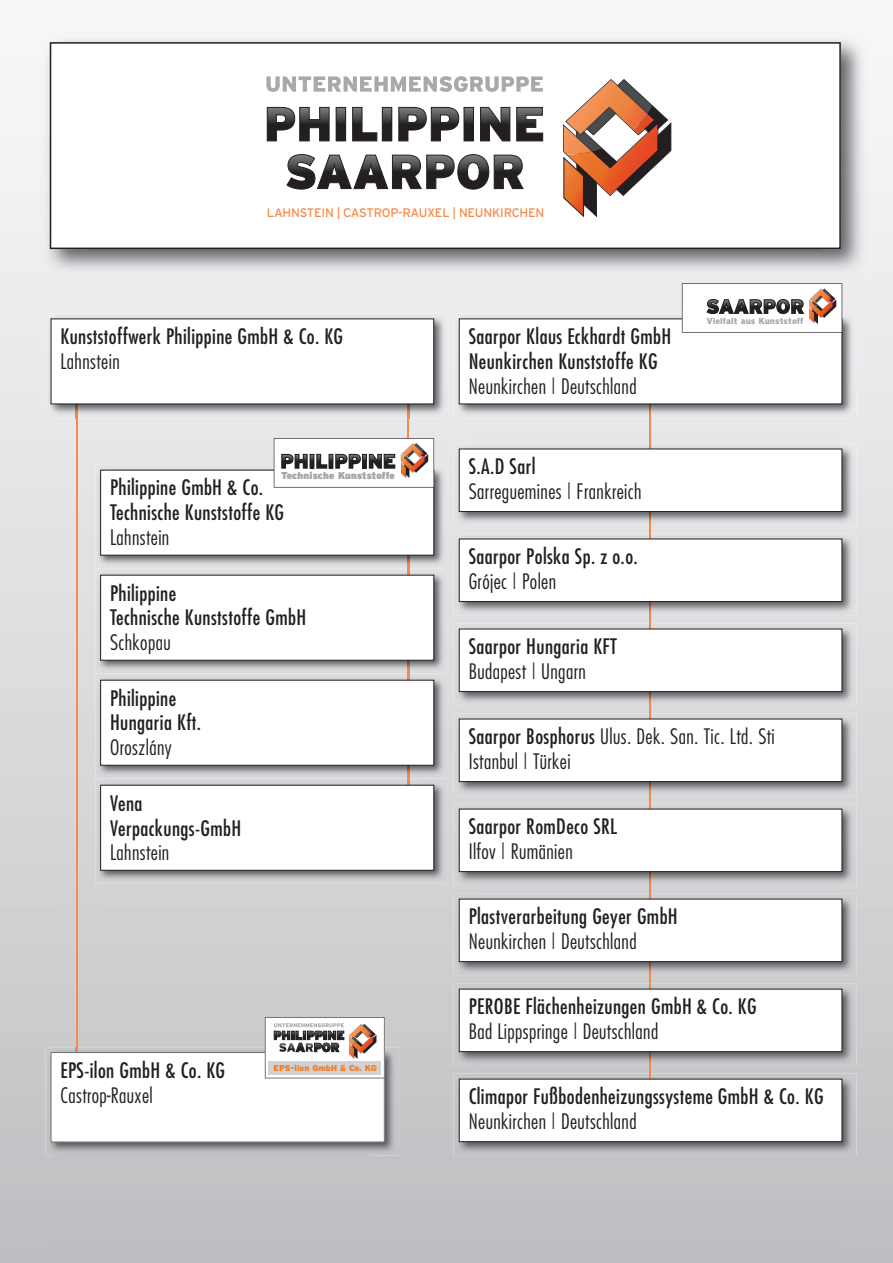
<style>
.page{position:relative;width:893px;height:1263px;background:#fff}
.page>*{position:absolute;margin:0;border:0;box-sizing:border-box;transform-origin:0 0}
.t1{font:condensed 20.85px/24.9px "Futura";letter-spacing:.02em;color:#231f20}
.t2{font:300 condensed 20.85px/24.9px "Futura";letter-spacing:.02em;color:#231f20}
.t3{font:12.3px "Interstate Plus";letter-spacing:-.02em;color:#f68a4b}
.t4{font:900 9.75px "Interstate Plus";letter-spacing:.015em;color:#a8a9ad}
.t5{font:900 8.7px "Interstate Plus";letter-spacing:.005em;color:#a8a9ad}
.t6{font:900 8.55px "Interstate Plus";color:#f47921}
.s1{font-weight:400}
</style>
<div class="page">
<img style="left:841px;top:76px;width:52px;height:1187px">
<img style="left:421px;top:315px;width:51px;height:948px">
<div style="left:52px;top:418px;width:369px;height:55px;background:#e6e7e9"></div>
<img style="left:52px;top:473px;width:52px;height:544px">
<img style="left:104px;top:568px;width:317px;height:2px">
<img style="left:104px;top:673px;width:317px;height:2px">
<img style="left:38px;top:80px;width:51px;height:200px">
<img style="left:820px;top:80px;width:52px;height:200px">
<img style="left:89px;top:249px;width:731px;height:31px">
<svg style="left:50px;top:42px;width:791px;height:207px"></svg>
<hr style="left:649px;top:369px;width:2px;height:750px;background:#f68a4b">
<hr style="left:76px;top:369px;width:1px;height:696px;background:#f68a4b">
<hr style="left:408px;top:369px;width:1px;height:471px;background:#f68a4b">
<img style="left:45px;top:313px;width:403px;height:105px">
<img style="left:76px;top:404px;width:1px;height:14px">
<img style="left:408px;top:404px;width:1px;height:14px">
<div style="left:51px;top:319px;width:383px;height:85px;background:#fff"></div>
<img style="left:454px;top:313px;width:402px;height:105px">
<img style="left:649px;top:404px;width:2px;height:14px">
<div style="left:459px;top:319px;width:383px;height:85px;background:#fff"></div>
<svg style="left:682px;top:283px;width:160px;height:50px"></svg>
<img style="left:95px;top:465px;width:352px;height:103px">
<img style="left:408px;top:555px;width:1px;height:13px">
<div style="left:100px;top:470px;width:334px;height:85px;background:#fff"></div>
<svg style="left:274px;top:438px;width:160px;height:50px"></svg>
<img style="left:95px;top:570px;width:352px;height:103px">
<img style="left:408px;top:570px;width:1px;height:103px">
<div style="left:100px;top:575px;width:334px;height:85px;background:#fff"></div>
<img style="left:95px;top:675px;width:352px;height:209px">
<img style="left:408px;top:675px;width:1px;height:110px">
<div style="left:100px;top:680px;width:334px;height:85px;background:#fff"></div>
<div style="left:100px;top:785px;width:334px;height:85px;background:#fff;border:1px solid #231f20"></div>
<img style="left:454px;top:443px;width:402px;height:83px">
<img style="left:649px;top:443px;width:2px;height:83px">
<div style="left:459px;top:449px;width:383px;height:63px;background:#fff;border:1px solid #231f20"></div>
<img style="left:454px;top:533px;width:402px;height:83px">
<img style="left:649px;top:533px;width:2px;height:83px">
<div style="left:459px;top:539px;width:383px;height:63px;background:#fff;border:1px solid #231f20"></div>
<img style="left:454px;top:623px;width:402px;height:83px">
<img style="left:649px;top:623px;width:2px;height:83px">
<div style="left:459px;top:629px;width:383px;height:63px;background:#fff;border:1px solid #231f20"></div>
<img style="left:454px;top:713px;width:402px;height:83px">
<img style="left:649px;top:713px;width:2px;height:83px">
<div style="left:459px;top:719px;width:383px;height:63px;background:#fff;border:1px solid #231f20"></div>
<img style="left:454px;top:803px;width:402px;height:83px">
<img style="left:649px;top:803px;width:2px;height:83px">
<div style="left:459px;top:809px;width:383px;height:63px;background:#fff;border:1px solid #231f20"></div>
<img style="left:454px;top:893px;width:402px;height:83px">
<img style="left:649px;top:893px;width:2px;height:83px">
<div style="left:459px;top:899px;width:383px;height:63px;background:#fff;border:1px solid #231f20"></div>
<img style="left:454px;top:983px;width:402px;height:83px">
<img style="left:649px;top:983px;width:2px;height:83px">
<div style="left:459px;top:989px;width:383px;height:63px;background:#fff;border:1px solid #231f20"></div>
<img style="left:454px;top:1073px;width:402px;height:83px">
<img style="left:649px;top:1073px;width:2px;height:6px">
<div style="left:459px;top:1079px;width:383px;height:63px;background:#fff;border:1px solid #231f20"></div>
<svg style="left:267px;top:107px;width:63px;height:34px"></svg>
<img style="left:338px;top:109px;width:6px;height:30px">
<div style="left:336px;top:107px;width:10px;height:34px;border:1px solid #231f20"></div>
<svg style="left:352px;top:107px;width:25px;height:34px"></svg>
<img style="left:384px;top:109px;width:6px;height:30px">
<div style="left:382px;top:107px;width:10px;height:34px;border:1px solid #231f20"></div>
<svg style="left:398px;top:107px;width:61px;height:34px"></svg>
<img style="left:466px;top:109px;width:6px;height:30px">
<div style="left:464px;top:107px;width:10px;height:34px;border:1px solid #231f20"></div>
<svg style="left:480px;top:107px;width:30px;height:35px"></svg>
<svg style="left:516px;top:107px;width:27px;height:34px"></svg>
<svg style="left:286px;top:154px;width:238px;height:36px"></svg>
<svg style="left:266px;top:76px;width:277px;height:16px"></svg>
<svg style="left:563px;top:79px;width:108px;height:139px"></svg>
<img style="left:46px;top:1047px;width:352px;height:109px">
<svg style="left:51px;top:1017px;width:334px;height:125px"></svg>
<p class="t3" style="left:267px;top:206px;width:279px">LAHNSTEIN | CASTROP-RAUXEL | NEUNKIRCHEN</p>
<p class="t1" style="left:60px;top:324px;width:284px">Kunststoffwerk Philippine GmbH &amp; Co. KG</p>
<p class="t2" style="left:60px;top:349px;width:61px">Lahnstein</p>
<p class="t1" style="left:469px;top:324px;width:204px">Saarpor Klaus Eckhardt GmbH<br>Neunkirchen Kunststoffe KG</p>
<p class="t2" style="left:469px;top:374px;width:169px">Neunkirchen | Deutschland</p>
<p class="t5" style="left:706px;top:316px;width:99px">Vielfalt aus Kunststoff</p>
<p class="t4" style="left:281px;top:470px;width:115px">Technische Kunststoffe</p>
<p class="t1" style="left:110px;top:475px;width:176px">Philippine GmbH &amp; Co.<br>Technische Kunststoffe KG</p>
<p class="t2" style="left:110px;top:525px;width:61px">Lahnstein</p>
<p class="t1" style="left:110px;top:580px;width:198px">Philippine<br>Technische Kunststoffe GmbH</p>
<p class="t2" style="left:110px;top:630px;width:62px">Schkopau</p>
<p class="t1" style="left:110px;top:685px;width:93px">Philippine<br>Hungaria Kft.</p>
<p class="t2" style="left:110px;top:735px;width:63px">Oroszlány</p>
<p class="t1" style="left:110px;top:790px;width:133px">Vena<br>Verpackungs-GmbH</p>
<p class="t2" style="left:110px;top:840px;width:61px">Lahnstein</p>
<p class="t1" style="left:60px;top:1057px;width:166px">EPS-ilon GmbH &amp; Co. KG</p>
<p class="t2" style="left:60px;top:1082px;width:94px">Castrop-Rauxel</p>
<p class="t6" style="left:273px;top:1063px;width:105px">EPS-ilon GmbH &amp; Co. KG</p>
<p class="t1" style="left:469px;top:454px;width:68px">S.A.D Sarl</p>
<p class="t2" style="left:469px;top:479px;width:174px">Sarreguemines | Frankreich</p>
<p class="t1" style="left:469px;top:544px;width:171px">Saarpor Polska Sp. z o.o.</p>
<p class="t2" style="left:469px;top:569px;width:89px">Grójec | Polen</p>
<p class="t1" style="left:469px;top:634px;width:150px">Saarpor Hungaria KFT</p>
<p class="t2" style="left:469px;top:659px;width:119px">Budapest | Ungarn</p>
<p class="t2" style="left:469px;top:724px;width:308px"><span class="s1">Saarpor Bosphorus</span> Ulus. Dek. San. Tic. Ltd. Sti<br>Istanbul | Türkei</p>
<p class="t1" style="left:469px;top:814px;width:150px">Saarpor RomDeco SRL</p>
<p class="t2" style="left:469px;top:839px;width:106px">Ilfov | Rumänien</p>
<p class="t1" style="left:469px;top:904px;width:211px">Plastverarbeitung Geyer GmbH</p>
<p class="t2" style="left:469px;top:929px;width:169px">Neunkirchen | Deutschland</p>
<p class="t1" style="left:469px;top:994px;width:290px">PEROBE Flächenheizungen GmbH &amp; Co. KG</p>
<p class="t2" style="left:469px;top:1019px;width:191px">Bad Lippspringe | Deutschland</p>
<p class="t1" style="left:469px;top:1084px;width:356px">Climapor Fußbodenheizungssysteme GmbH &amp; Co. KG</p>
<p class="t2" style="left:469px;top:1109px;width:169px">Neunkirchen | Deutschland</p>
</div>
